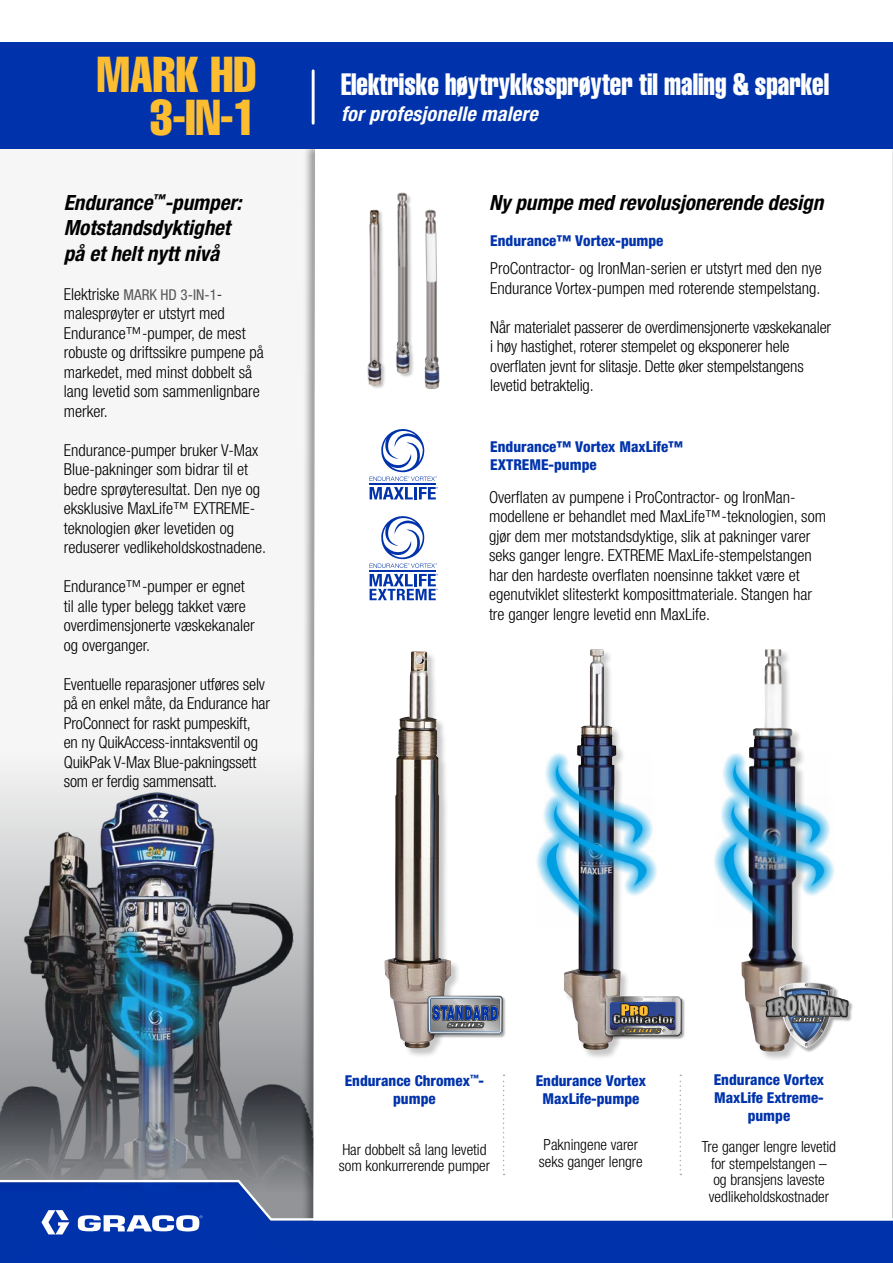
<style>
.page{position:relative;width:893px;height:1263px;background:#fff}
.page>*{position:absolute;margin:0;border:0;box-sizing:border-box;transform-origin:0 0}
.t1{font:49.5px/43.5px "Helvetica LT Std Comp";color:#fcbd30;text-align:right}
.t2{font:30.45px "Helvetica LT Std Comp";color:#fff;scale:.88 1}
.t3{font:italic 700 condensed 21px/25.5px "Helvetica Neue LT Std";color:#000}
.t4{font:italic 700 condensed 20.25px "Helvetica Neue LT Std";letter-spacing:.01em;color:#fff}
.t5{font:300 condensed 16.5px/19.5px "Helvetica Neue LT Std";color:#000}
.t6{font:300 condensed 15.3px/16.5px "Helvetica Neue LT Std";color:#000;text-align:center}
.t7{font:800 condensed 15px/18px "Helvetica Neue LT Std";color:#0033ab;text-align:center}
.t8{font:condensed 15px "Helvetica Neue LT Std";color:#575756}
.s1{font-weight:300;font-size:16.5px;color:#000}
</style>
<div class="page">
<div style="left:0;top:147px;width:313px;height:1107px;background:#f6f6f7"></div>
<div style="left:0;top:43px;width:893px;height:106px;background:#0033ab"></div>
<div style="left:313px;top:1234px;width:580px;height:29px;background:#0033ab"></div>
<img style="left:0;top:728px;width:313px;height:535px">
<div style="left:741px;top:728px;width:71px;height:333px;background:#000;opacity:.22"></div>
<img style="left:741px;top:728px;width:61px;height:324px">
<div style="left:760px;top:649px;width:35px;height:89px;background:#000;opacity:.22"></div>
<img style="left:760px;top:649px;width:27px;height:79px">
<div style="left:564px;top:649px;width:66px;height:411px;background:#000;opacity:.22"></div>
<img style="left:564px;top:649px;width:56px;height:401px">
<div style="left:384px;top:651px;width:77px;height:407px;background:#000;opacity:.22"></div>
<img style="left:384px;top:651px;width:67px;height:398px">
<div style="left:534px;top:750px;width:125px;height:179px;background:#009fe3;opacity:.58"></div>
<svg style="left:536px;top:916px;width:70px;height:11px"></svg>
<svg style="left:545px;top:753px;width:108px;height:10px"></svg>
<img style="left:534px;top:763px;width:125px;height:153px">
<div style="left:711px;top:750px;width:126px;height:179px;background:#009fe3;opacity:.58"></div>
<svg style="left:714px;top:916px;width:69px;height:11px"></svg>
<svg style="left:723px;top:753px;width:107px;height:10px"></svg>
<img style="left:711px;top:763px;width:126px;height:153px">
<div style="left:428px;top:996px;width:79px;height:42px;background:#000;opacity:.33"></div>
<svg style="left:428px;top:982px;width:75px;height:52px"></svg>
<div style="left:766px;top:983px;width:87px;height:70px;background:#000;opacity:.33"></div>
<svg style="left:764px;top:982px;width:85px;height:66px"></svg>
<div style="left:605px;top:997px;width:80px;height:43px;background:#000;opacity:.33"></div>
<svg style="left:605px;top:996px;width:76px;height:43px;background:#787880"></svg>
<svg style="left:0;top:1074px;width:893px;height:160px"></svg>
<hr style="left:369px;top:483px;width:67px;height:2px;background:#0033ab">
<svg style="left:370px;top:429px;width:67px;height:52px"></svg>
<svg style="left:370px;top:487px;width:68px;height:12px"></svg>
<hr style="left:369px;top:570px;width:67px;height:2px;background:#0033ab">
<svg style="left:370px;top:516px;width:67px;height:52px"></svg>
<svg style="left:370px;top:574px;width:68px;height:26px"></svg>
<img style="left:367px;top:209px;width:18px;height:179px">
<img style="left:396px;top:192px;width:17px;height:185px">
<img style="left:424px;top:209px;width:16px;height:180px">
<hr style="left:312px;top:71px;width:3px;height:52px;background:#fff">
<h1 class="t1" style="left:97px;top:51px;width:161px">MARK HD<br>3-IN-1</h1>
<h2 class="t2" style="left:341px;top:65px;width:556px">Elektriske høytrykkssprøyter til maling &amp; sparkel</h2>
<p class="t4" style="left:341px;top:102px;width:198px">for profesjonelle malere</p>
<p class="t3" style="left:64px;top:190px;width:179px">Endurance<sup>™</sup>-pumper:<br>Motstandsdyktighet på et helt nytt nivå</p>
<p class="t3" style="left:489px;top:190px;width:336px">Ny pumpe med revolusjonerende design</p>
<p class="t7" style="left:490px;top:231px;width:175px">Endurance™ Vortex-pumpe</p>
<p class="t5" style="left:490px;top:258px;width:333px">ProContractor- og IronMan-serien er utstyrt med den nye<br>Endurance Vortex-pumpen med roterende stempelstang.</p>
<p class="t5" style="left:490px;top:317px;width:342px">Når materialet passerer de overdimensjonerte væskekanaler i høy hastighet, roterer stempelet og eksponerer hele overflaten jevnt for slitasje. Dette øker stempelstangens levetid betraktelig.</p>
<p class="t8" style="left:64px;top:286px;width:160px"><span class="s1">Elektriske</span> MARK HD 3-IN-1<span class="s1">-</span></p>
<p class="t5" style="left:64px;top:303px;width:202px">malesprøyter er utstyrt med<br>Endurance™-pumper, de mest robuste og driftssikre pumpene på markedet, med minst dobbelt så lang levetid som sammenlignbare merker.</p>
<p class="t5" style="left:64px;top:440px;width:204px">Endurance-pumper bruker V-Max Blue-pakninger som bidrar til et bedre sprøyteresultat. Den nye og eksklusive MaxLife™ EXTREME&shy;teknologien øker levetiden og reduserer vedlikeholdskostnadene.</p>
<p class="t5" style="left:64px;top:576px;width:192px">Endurance™-pumper er egnet til alle typer belegg takket være overdimensjonerte væskekanaler og overganger.</p>
<p class="t5" style="left:64px;top:674px;width:208px">Eventuelle reparasjoner utføres selv på en enkel måte, da Endurance har ProConnect for raskt pumpeskift,<br>en ny QuikAccess-inntaksventil og QuikPak V-Max Blue-pakningssett som er ferdig sammensatt.</p>
<p class="t7" style="left:490px;top:438px;width:194px;text-align:left">Endurance™ Vortex MaxLife™<br>EXTREME-pumpe</p>
<p class="t5" style="left:489px;top:487px;width:338px">Overflaten av pumpene i ProContractor- og IronMan&shy;modellene er behandlet med MaxLife™-teknologien, som gjør dem mer motstandsdyktige, slik at pakninger varer seks ganger lengre. EXTREME MaxLife-stempelstangen har den hardeste overflaten noensinne takket være et egenutviklet slitesterkt komposittmateriale. Stangen har tre ganger lengre levetid enn MaxLife.</p>
<p class="t7" style="left:345px;top:1071px;width:141px">Endurance Chromex<sup>™</sup>- pumpe</p>
<p class="t6" style="left:339px;top:1141px;width:153px;text-align:left">Har dobbelt så lang levetid som konkurrerende pumper</p>
<p class="t7" style="left:536px;top:1071px;width:112px">Endurance Vortex<br>MaxLife-pumpe</p>
<p class="t6" style="left:539px;top:1136px;width:105px">Pakningene varer seks ganger lengre</p>
<p class="t7" style="left:714px;top:1070px;width:112px">Endurance Vortex<br>MaxLife Extreme&shy;pumpe</p>
<p class="t6" style="left:702px;top:1138px;width:136px">Tre ganger lengre levetid for stempelstangen –<br>og bransjens laveste vedlikeholdskostnader</p>
</div>
